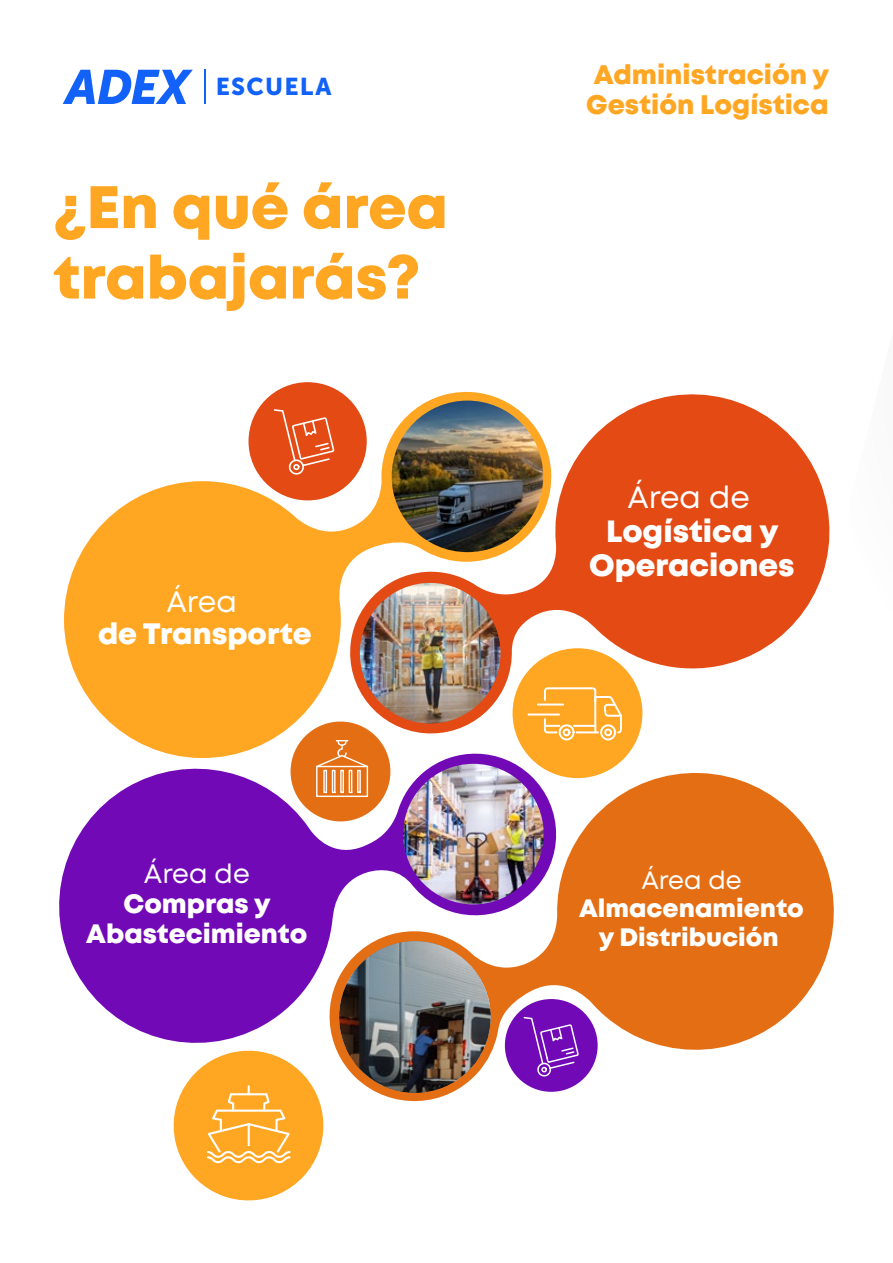
<style>
.page{position:relative;width:893px;height:1263px;background:#fff}
.page>*{position:absolute;margin:0;border:0;box-sizing:border-box;transform-origin:0 0}
.t1{font:800 59.85px/70.5px "Mont";color:#ffa723}
.t2{font:800 30.75px/33.9px "Mont";color:#fff;text-align:center}
.t3{font:30.75px "Mont";color:#fff}
.t4{font:800 29.4px "Mont";color:#fff}
.t5{font:29.4px "Mont";color:#fff}
.t6{font:800 26.85px/30.5px "Mont";color:#ffa723}
.t7{font:800 26.55px/30px "Mont";color:#fff;text-align:center}
.t8{font:26.55px "Mont";color:#fff}
.t9{font:800 25.2px/28.3px "Mont";color:#fff;text-align:center}
.t10{font:25.2px "Mont";color:#fff}
.t11{font:24.15px "Museo Sans 900";letter-spacing:.05em;color:#1261f8}
</style>
<div class="page">
<svg style="left:553px;top:394px;width:277px;height:343px;fill:#e34a14"></svg>
<svg style="left:64px;top:390px;width:489px;height:356px;fill:#ffa723"></svg>
<img style="left:392px;top:401px;width:151px;height:151px;border-radius:76px">
<div style="left:249px;top:382px;width:118px;height:118px;background:#e34a14;border-radius:50%"></div>
<div style="left:513px;top:648px;width:129px;height:130px;background:#ffa723;border-radius:50%"></div>
<img style="left:360px;top:583px;width:140px;height:140px;border-radius:70px">
<svg style="left:59px;top:746px;width:471px;height:297px;fill:#7209b7"></svg>
<svg style="left:321px;top:757px;width:513px;height:345px;fill:#e36e14"></svg>
<img style="left:339px;top:941px;width:152px;height:152px;border-radius:76px">
<div style="left:505px;top:999px;width:93px;height:93px;background:#7209b7;border-radius:50%"></div>
<div style="left:291px;top:721px;width:99px;height:100px;background:#e36e14;border-radius:50%"></div>
<img style="left:403px;top:764px;width:141px;height:140px;border-radius:70px">
<svg style="left:523px;top:1017px;width:56px;height:60px"></svg>
<svg style="left:527px;top:687px;width:95px;height:54px"></svg>
<svg style="left:173px;top:1043px;width:158px;height:158px"></svg>
<svg style="left:316px;top:740px;width:53px;height:57px"></svg>
<svg style="left:274px;top:409px;width:61px;height:66px"></svg>
<svg style="left:63px;top:70px;width:130px;height:34px"></svg>
<hr style="left:204px;top:70px;width:2px;height:34px;background:#1261f8">
<p class="t11" style="left:216px;top:72px;width:117px">ESCUELA</p>
<h1 class="t1" style="left:54px;top:173px;width:396px">¿En qué área trabajarás?</h1>
<p class="t5" style="left:166px;top:582px;width:72px">Área</p>
<p class="t4" style="left:98px;top:614px;width:215px">de Transporte</p>
<p class="t8" style="left:144px;top:856px;width:107px">Área de</p>
<p class="t7" style="left:86px;top:889px;width:223px">Compras y<br>Abastecimiento</p>
<p class="t6" style="left:586px;top:60px;width:245px">Administración y<br>Gestión Logística</p>
<p class="t3" style="left:627px;top:477px;width:124px">Área de</p>
<p class="t2" style="left:589px;top:514px;width:207px">Logística y<br>Operaciones</p>
<p class="t10" style="left:641px;top:864px;width:102px">Área de</p>
<p class="t9" style="left:579px;top:894px;width:226px">Almacenamiento y Distribución</p>
</div>
